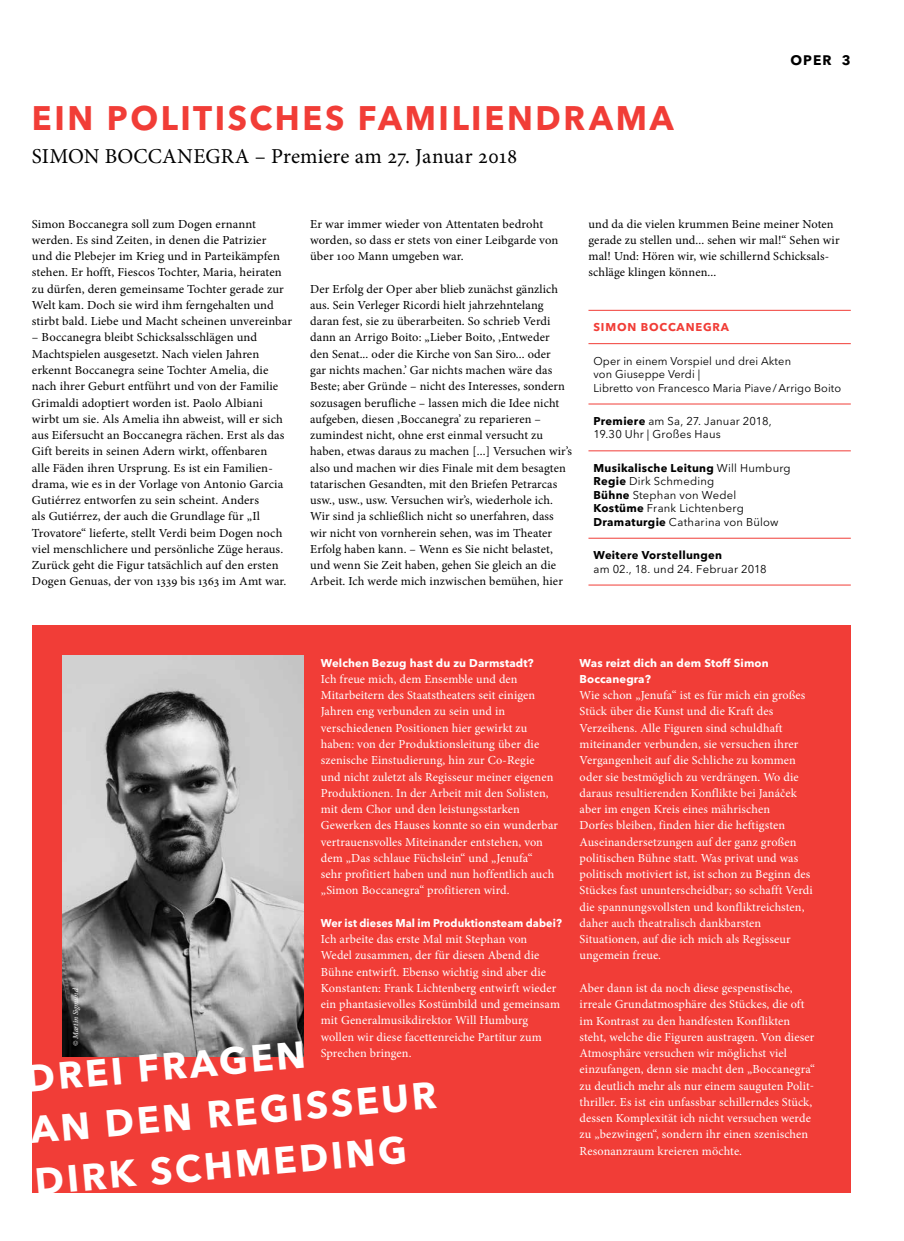
<style>
.page{position:relative;width:904px;height:1241px;background:#fff}
.page>*{position:absolute;margin:0;border:0;box-sizing:border-box;transform-origin:0 0}
.t1{font:700 37.5px/51.6px "Avenir Next LT Pro";color:#fff}
.t2{font:700 33.75px "Avenir Next LT Pro";letter-spacing:.08em;color:#f13d37}
.t3{font:21.25px "Minion Pro";letter-spacing:.005em;color:#000}
.t4{font:700 13.75px "Avenir Next LT Pro";color:#000}
.t5{font:12.25px/16.2px "Minion Pro";letter-spacing:.005em;color:#000}
.t6{font:12.25px/16.2px "Minion Pro";letter-spacing:.005em;color:#fff}
.t7{font:11.25px/13.5px "Avenir Next LT Pro";letter-spacing:.01em;color:#000}
.t8{font:700 11.25px/16.2px "Avenir Next LT Pro";letter-spacing:.01em;color:#fff}
.t9{font:700 11.25px "Avenir Next LT Pro";letter-spacing:.01em;color:#fff;scale:.95 1}
.t10{font:700 11.25px "Avenir Next LT Pro";letter-spacing:.025em;color:#000}
.t11{font:700 11.25px "Avenir Next LT Pro";letter-spacing:.075em;color:#f13d37}
.t12{font:italic 7.75px "Minion Pro";letter-spacing:-.015em;color:#fff}
.s1{font-weight:700}
</style>
<div class="page">
<hr style="left:588px;top:310px;width:262px;height:1px;background:#f13d37">
<hr style="left:588px;top:343px;width:262px;height:1px;background:#f13d37">
<hr style="left:588px;top:403px;width:262px;height:1px;background:#f13d37">
<hr style="left:588px;top:450px;width:262px;height:1px;background:#f13d37">
<hr style="left:588px;top:538px;width:262px;height:1px;background:#f13d37">
<hr style="left:588px;top:584px;width:262px;height:1px;background:#f13d37">
<div style="left:32px;top:625px;width:818px;height:566px;background:#f13d37"></div>
<img style="left:62px;top:656px;width:241px;height:400px">
<h2 class="t2" style="left:32px;top:97px;width:643px">EIN POLITISCHES FAMILIENDRAMA</h2>
<h3 class="t3" style="left:32px;top:141px;width:487px">SIMON BOCCANEGRA – Premiere am 27. Januar 2018</h3>
<p class="t4" style="left:790px;top:52px;width:62px">OPER 3</p>
<p class="t5" style="left:32px;top:215px;width:262px">Simon Boccanegra soll zum Dogen ernannt werden. Es sind Zeiten, in denen die Patrizier<br>und die Plebejer im Krieg und in Parteikämpfen stehen. Er hofft, Fiescos Tochter, Maria, heiraten zu dürfen, deren gemeinsame Tochter gerade zur Welt kam. Doch sie wird ihm ferngehalten und stirbt bald. Liebe und Macht scheinen unvereinbar</p>
<p class="t5" style="left:32px;top:329px;width:256px">– Boccanegra bleibt Schicksalsschlägen und Machtspielen ausgesetzt. Nach vielen Jahren erkennt Boccanegra seine Tochter Amelia, die nach ihrer Geburt entführt und von der Familie Grimaldi adoptiert worden ist. Paolo Albiani wirbt um sie. Als Amelia ihn abweist, will er sich aus Eifersucht an Boccanegra rächen. Erst als das Gift bereits in seinen Adern wirkt, offenbaren alle Fäden ihren Ursprung. Es ist ein Familien&shy;drama, wie es in der Vorlage von Antonio Garcia Gutiérrez entworfen zu sein scheint. Anders<br>als Gutiérrez, der auch die Grundlage für „Il Trovatore“ lieferte, stellt Verdi beim Dogen noch viel menschlichere und persönliche Züge heraus.<br>Zurück geht die Figur tatsächlich auf den ersten Dogen Genuas, der von 1339 bis 1363 im Amt war.</p>
<p class="t5" style="left:310px;top:215px;width:250px">Er war immer wieder von Attentaten bedroht worden, so dass er stets von einer Leibgarde von über 100 Mann umgeben war.</p>
<p class="t5" style="left:310px;top:280px;width:263px">Der Erfolg der Oper aber blieb zunächst gänzlich aus. Sein Verleger Ricordi hielt jahrzehntelang daran fest, sie zu überarbeiten. So schrieb Verdi dann an Arrigo Boito: „Lieber Boito, ‚Entweder<br>den Senat... oder die Kirche von San Siro... oder<br>gar nichts machen.’ Gar nichts machen wäre das Beste; aber Gründe – nicht des Interesses, sondern sozusagen berufliche – lassen mich die Idee nicht aufgeben, diesen ‚Boccanegra’ zu reparieren – zumindest nicht, ohne erst einmal versucht zu haben, etwas daraus zu machen [...] Versuchen wir’s also und machen wir dies Finale mit dem besagten tatarischen Gesandten, mit den Briefen Petrarcas usw., usw., usw. Versuchen wir’s, wiederhole ich.<br>Wir sind ja schließlich nicht so unerfahren, dass wir nicht von vornherein sehen, was im Theater Erfolg haben kann. – Wenn es Sie nicht belastet, und wenn Sie Zeit haben, gehen Sie gleich an die Arbeit. Ich werde mich inzwischen bemühen, hier</p>
<p class="t5" style="left:588px;top:216px;width:253px">und da die vielen krummen Beine meiner Noten gerade zu stellen und... sehen wir mal!“ Sehen wir mal! Und: Hören wir, wie schillernd Schicksals&shy;schläge klingen können...</p>
<p class="t11" style="left:593px;top:320px;width:137px">SIMON BOCCANEGRA</p>
<p class="t7" style="left:593px;top:354px;width:249px">Oper in einem Vorspiel und drei Akten<br>von Giuseppe Verdi |<br>Libretto von Francesco Maria Piave /Arrigo Boito</p>
<p class="t7" style="left:593px;top:414px;width:180px"><span class="s1">Premiere</span> am Sa, 27. Januar 2018,<br>19.30 Uhr | Großes Haus</p>
<p class="t7" style="left:593px;top:461px;width:199px"><span class="s1">Musikalische Leitung</span> Will Humburg<br><span class="s1">Regie</span> Dirk Schmeding<br><span class="s1">Bühne</span> Stephan von Wedel<br><span class="s1">Kostüme</span> Frank Lichtenberg<br><span class="s1">Dramaturgie</span> Catharina von Bülow</p>
<p class="t10" style="left:593px;top:548px;width:130px">Weitere Vorstellungen</p>
<p class="t7" style="left:593px;top:562px;width:175px">am 02., 18. und 24. Februar 2018</p>
<p class="t8" style="left:321px;top:654px;width:214px">Welchen Bezug hast du zu Darmstadt?</p>
<p class="t6" style="left:321px;top:670px;width:239px">Ich freue mich, dem Ensemble und den Mitarbeitern des Staatstheaters seit einigen Jahren eng verbunden zu sein und in verschiedenen Positionen hier gewirkt zu haben: von der Produktionsleitung über die szenische Einstudierung, hin zur Co-Regie<br>und nicht zuletzt als Regisseur meiner eigenen Produktionen. In der Arbeit mit den Solisten, mit dem Chor und den leistungsstarken Gewerken des Hauses konnte so ein wunderbar vertrauensvolles Miteinander entstehen, von dem „Das schlaue Füchslein“ und „Jenufa“<br>sehr profitiert haben und nun hoffentlich auch „Simon Boccanegra“ profitieren wird.</p>
<p class="t9" style="left:321px;top:915px;width:255px">Wer ist dieses Mal im Produktionsteam dabei?</p>
<p class="t6" style="left:321px;top:930px;width:241px">Ich arbeite das erste Mal mit Stephan von Wedel zusammen, der für diesen Abend die Bühne entwirft. Ebenso wichtig sind aber die Konstanten: Frank Lichtenberg entwirft wieder ein phantasievolles Kostümbild und gemeinsam mit Generalmusikdirektor Will Humburg wollen wir diese facettenreiche Partitur zum Sprechen bringen.</p>
<p class="t12" style="left:71px;top:1045px;width:59px;rotate:-90deg">© Martin Sigmund</p>
<h1 class="t1" style="left:24px;top:1052px;width:409px;rotate:-5deg">DREI FRAGEN<br>AN DEN REGISSEUR<br>DIRK SCHMEDING</h1>
<p class="t8" style="left:579px;top:654px;width:191px">Was reizt dich an dem Stoff Simon<br>Boccanegra?</p>
<p class="t6" style="left:579px;top:687px;width:235px">Wie schon „Jenufa“ ist es für mich ein großes Stück über die Kunst und die Kraft des Verzeihens. Alle Figuren sind schuldhaft miteinander verbunden, sie versuchen ihrer Vergangenheit auf die Schliche zu kommen oder sie bestmöglich zu verdrängen. Wo die daraus resultierenden Konflikte bei Janáček aber im engen Kreis eines mährischen<br>Dorfes bleiben, finden hier die heftigsten Auseinandersetzungen auf der ganz großen politischen Bühne statt. Was privat und was politisch motiviert ist, ist schon zu Beginn des Stückes fast ununterscheidbar; so schafft Verdi die spannungsvollsten und konfliktreichsten, daher auch theatralisch dankbarsten Situationen, auf die ich mich als Regisseur ungemein freue.</p>
<p class="t6" style="left:579px;top:979px;width:237px">Aber dann ist da noch diese gespenstische, irreale Grundatmosphäre des Stückes, die oft im Kontrast zu den handfesten Konflikten steht, welche die Figuren austragen. Von dieser Atmosphäre versuchen wir möglichst viel einzufangen, denn sie macht den „Boccanegra“ zu deutlich mehr als nur einem sauguten Polit&shy;thriller. Es ist ein unfassbar schillerndes Stück, dessen Komplexität ich nicht versuchen werde zu „bezwingen“, sondern ihr einen szenischen Resonanzraum kreieren möchte.</p>
</div>
